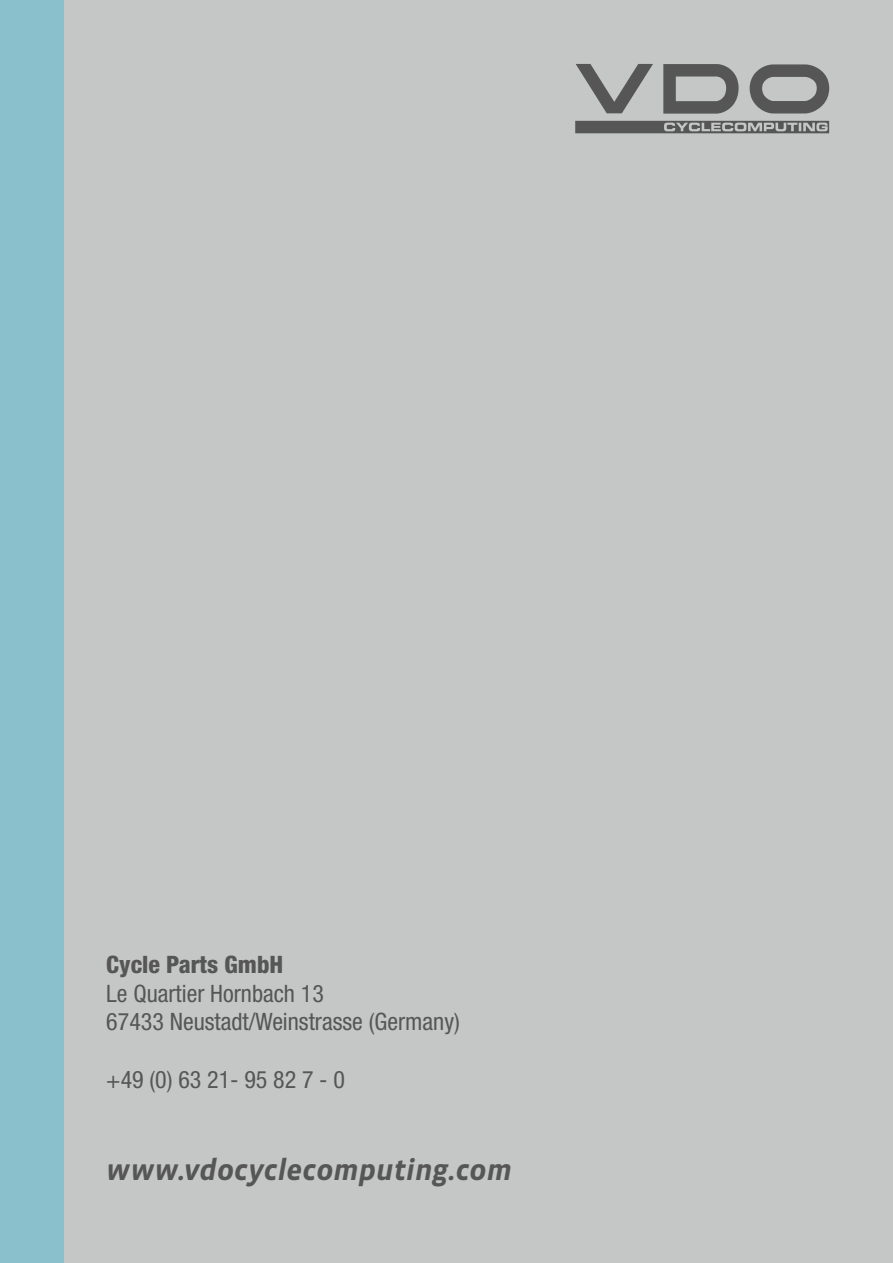
<style>
.page{position:relative;width:893px;height:1263px;background:#c5c6c6}
.page>*{position:absolute;margin:0;border:0;box-sizing:border-box;transform-origin:0 0}
.t1{font:italic 700 30px "Vista Sans OT";color:#565656}
.t2{font:condensed 24px/28.8px "Helvetica Neue";color:#565656}
.t3{font:800 condensed 24px "Helvetica Neue";color:#565656}
</style>
<div class="page">
<svg style="left:575px;top:121px;width:254px;height:12px"></svg>
<svg style="left:663px;top:64px;width:76px;height:50px"></svg>
<svg style="left:750px;top:64px;width:79px;height:49px"></svg>
<svg style="left:576px;top:64px;width:77px;height:49px"></svg>
<div style="left:0;top:0;width:64px;height:1263px;background:#89c0cb"></div>
<p class="t3" style="left:106px;top:949px;width:178px">Cycle Parts GmbH</p>
<p class="t2" style="left:106px;top:978px;width:355px">Le Quartier Hornbach 13<br>67433 Neustadt/Weinstrasse (Germany)</p>
<p class="t2" style="left:106px;top:1065px;width:240px">+49 (0) 63 21- 95 82 7 - 0</p>
<p class="t1" style="left:106px;top:1155px;width:407px">www.vdocyclecomputing.com</p>
</div>
